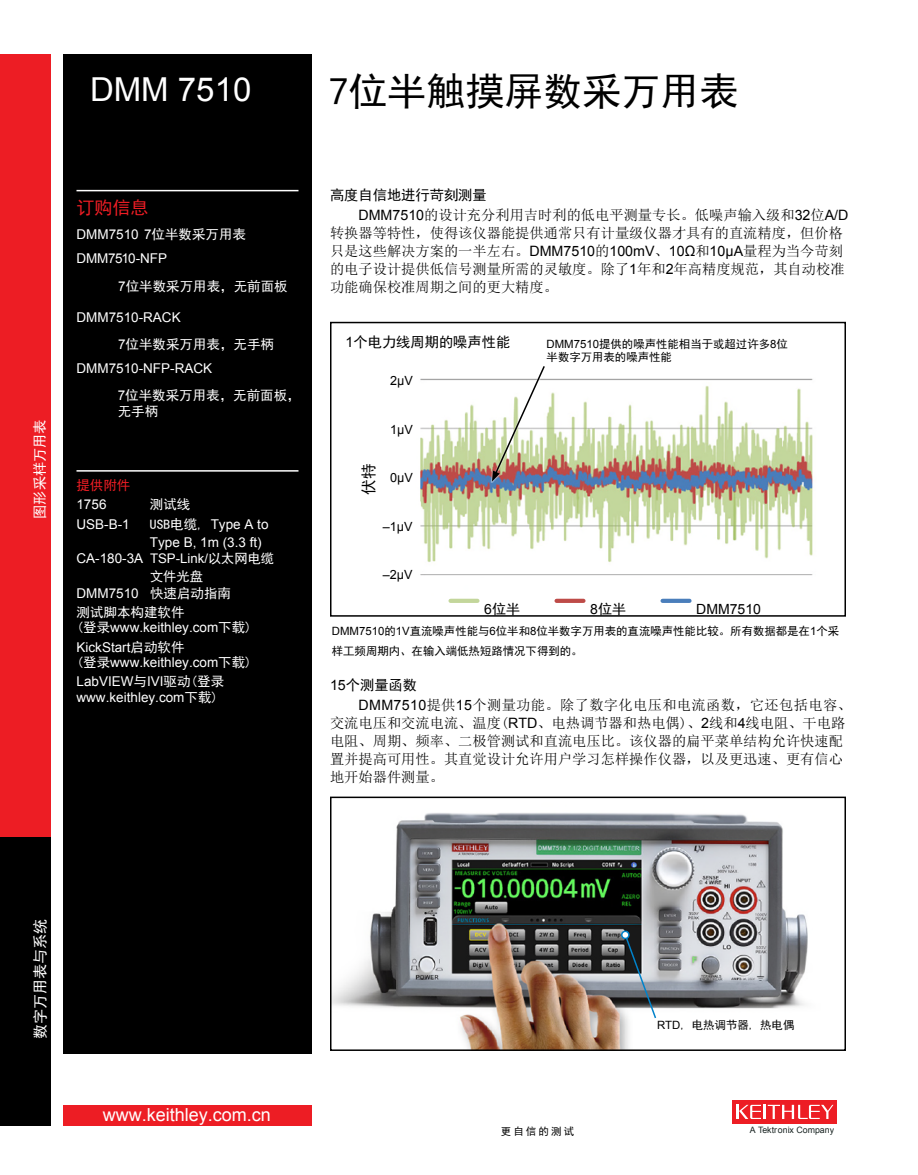
<style>
.page{position:relative;width:918px;height:1175px;background:#fff}
.page>*{position:absolute;margin:0;border:0;box-sizing:border-box;transform-origin:0 0}
.t1{font:39px "Sim Hei";color:#000}
.t2{font:33px "Arial";color:#fff}
.t3{font:18px "Arial";color:#fff}
.t4{font:18px "Sim Hei";color:#ed1d24}
.t5{font:15.45px "Sim Hei";color:#000}
.t6{font:15px "Sim Hei";color:#fff}
.t7{font:14.25px/18px "Sim Sun";color:#000}
.t8{font:14.25px "Sim Hei";color:#000}
.t9{font:14.1px "Arial";color:#000}
.t10{font:14.1px "Sim Hei";color:#fff}
.t11{font:14.1px "Sim Hei";color:#000}
.t12{font:13.5px/19.5px "Arial";color:#fff}
.t13{font:13.5px/15.1px "Sim Hei";color:#fff}
.t14{font:13.5px "Sim Hei";color:#ed1d24}
.t15{font:13.2px "Sim Hei";color:#fff}
.t16{font:12.6px "Arial";color:#000}
.t17{font:11.4px/13.6px "Sim Hei";color:#000}
.t18{font:10.5px "Sim Hei";letter-spacing:.2em;color:#000}
.t19{font:8.85px "Arial";color:#182321}
.s1{font-family:"Sim Hei"}
.s2{font-family:"Arial"}
.s3{font-size:13.2px}
.s4{font-family:"Sim Hei";font-size:13.2px}
</style>
<div class="page">
<div style="left:0;top:54px;width:51px;height:783px;background:#ed1d24"></div>
<div style="left:63px;top:54px;width:249px;height:999px;background:#000"></div>
<div style="left:0;top:837px;width:51px;height:288px;background:#000"></div>
<div style="left:63px;top:1104px;width:249px;height:21px;background:#ed1d24"></div>
<div style="left:732px;top:1100px;width:105px;height:23px;background:#ed1d24"></div>
<hr style="left:763px;top:1104px;width:3px;height:15px;background:#fff">
<svg style="left:737px;top:1104px;width:24px;height:15px"></svg>
<svg style="left:768px;top:1104px;width:65px;height:15px"></svg>
<img style="left:420px;top:378px;width:393px;height:198px">
<div style="left:451px;top:598px;width:26px;height:5px;background:#c3d69b"></div>
<div style="left:557px;top:598px;width:26px;height:5px;background:#be4b48"></div>
<div style="left:663px;top:598px;width:27px;height:5px;background:#4a7ebb"></div>
<div style="left:330px;top:322px;width:516px;height:294px;border:2px solid #000"></div>
<svg style="left:491px;top:378px;width:55px;height:105px"></svg>
<svg style="left:492px;top:366px;width:54px;height:115px"></svg>
<img style="left:333px;top:813px;width:475px;height:235px">
<div style="left:330px;top:796px;width:516px;height:255px;border:2px solid #000"></div>
<svg style="left:622px;top:931px;width:35px;height:88px"></svg>
<div style="left:622px;top:931px;width:7px;height:7px;background:#fff;border-radius:50%"></div>
<div style="left:621px;top:930px;width:9px;height:9px;border:2px solid #0082ca;border-radius:50%"></div>
<hr style="left:76px;top:190px;width:222px;height:1px;background:#fff">
<hr style="left:76px;top:470px;width:222px;height:1px;background:#fff">
<h2 class="t2" style="left:90px;top:68px;width:163px">DMM 7510</h2>
<h1 class="t1" style="left:329px;top:72px;width:411px">7位半触摸屏数采万用表</h1>
<p class="t10" style="left:33px;top:518px;width:101px;rotate:-90deg">图形采样万用表</p>
<p class="t4" style="left:76px;top:198px;width:73px">订购信息</p>
<p class="t12" style="left:76px;top:222px;width:171px;line-height:24.3px">DMM7510 7<span class="s1">位半数采万用表<br></span>DMM7510-NFP</p>
<p class="t13" style="left:118px;top:279px;width:171px"><span class="s2">7</span>位半数采万用表，无前面板</p>
<p class="t12" style="left:76px;top:307px;width:106px">DMM7510-RACK</p>
<p class="t13" style="left:118px;top:336px;width:158px"><span class="s2">7</span>位半数采万用表，无手柄</p>
<p class="t12" style="left:76px;top:358px;width:137px">DMM7510-NFP-RACK</p>
<p class="t13" style="left:118px;top:388px;width:185px"><span class="s2">7</span>位半数采万用表，无前面板，无手柄</p>
<p class="t14" style="left:76px;top:478px;width:55px">提供附件</p>
<p class="t12" style="left:76px;top:495px;width:32px">1756</p>
<p class="t13" style="left:150px;top:497px;width:42px">测试线</p>
<p class="t12" style="left:76px;top:514px;width:55px">USB-B-1</p>
<p class="t12" style="left:150px;top:515px;width:120px;line-height:18px"><span class="s1">USB电缆,</span> Type A to<br>Type B, 1m (3.3 ft)</p>
<p class="t12" style="left:76px;top:549px;width:199px">CA-180-3A <span class="s3">TSP-Link/</span><span class="s4">以太网电缆</span></p>
<p class="t15" style="left:150px;top:570px;width:54px">文件光盘</p>
<p class="t12" style="left:76px;top:583px;width:156px">DMM7510 <span class="s1">快速启动指南</span></p>
<p class="t13" style="left:76px;top:605px;width:109px">测试脚本构建软件</p>
<p class="t12" style="left:76px;top:618px;width:177px"><span class="s1">(登录</span>www.keithley.com<span class="s1">下载)<br></span>KickStart<span class="s1">启动软件</span></p>
<p class="t12" style="left:76px;top:652px;width:177px"><span class="s1">(登录</span>www.keithley.com<span class="s1">下载)<br></span>LabVIEW<span class="s1">与</span>IVI<span class="s1">驱动(登录</span></p>
<p class="t12" style="left:76px;top:688px;width:143px">www.keithley.com<span class="s1">下载)</span></p>
<p class="t8" style="left:330px;top:188px;width:158px">高度自信地进行苛刻测量</p>
<p class="t7" style="left:330px;top:206px;width:520px;text-indent:28px"><span class="s2">DMM7510</span>的设计充分利用吉时利的低电平测量专长。低噪声输入级和<span class="s2">32</span>位<span class="s2">A/D</span>转换器等特性，使得该仪器能提供通常只有计量级仪器才具有的直流精度，但价格只是这些解决方案的一半左右。<span class="s2">DMM7510</span>的<span class="s2">100mV</span>、<span class="s2">10Ω</span>和<span class="s2">10μA</span>量程为当今苛刻的电子设计提供低信号测量所需的灵敏度。除了<span class="s2">1</span>年和<span class="s2">2</span>年高精度规范，其自动校准功能确保校准周期之间的更大精度。</p>
<p class="t8" style="left:346px;top:335px;width:166px"><span class="s2">1</span>个电力线周期的噪声性能</p>
<p class="t17" style="left:547px;top:337px;width:243px"><span class="s2">DMM7510</span>提供的噪声性能相当于或超过许多<span class="s2">8</span>位半数字万用表的噪声性能</p>
<p class="t16" style="left:390px;top:373px;width:24px">2µV</p>
<p class="t16" style="left:390px;top:421px;width:24px">1µV</p>
<p class="t16" style="left:390px;top:469px;width:24px">0µV</p>
<p class="t16" style="left:383px;top:518px;width:31px">–1µV</p>
<p class="t16" style="left:383px;top:566px;width:31px">–2µV</p>
<p class="t5" style="left:361px;top:495px;width:32px;rotate:-90deg">伏特</p>
<p class="t11" style="left:484px;top:602px;width:37px"><span class="s2">6</span>位半</p>
<p class="t11" style="left:590px;top:602px;width:37px"><span class="s2">8</span>位半</p>
<p class="t9" style="left:696px;top:600px;width:66px">DMM7510</p>
<p class="t17" style="left:332px;top:620px;width:509px;line-height:20.4px"><span class="s2">DMM7510</span>的<span class="s2">1V</span>直流噪声性能与<span class="s2">6</span>位半和<span class="s2">8</span>位半数字万用表的直流噪声性能比较。所有数据都是在<span class="s2">1</span>个采样工频周期内、在输入端低热短路情况下得到的。</p>
<p class="t8" style="left:330px;top:678px;width:89px"><span class="s2">15</span>个测量函数</p>
<p class="t7" style="left:330px;top:695px;width:523px;text-indent:28px"><span class="s2">DMM7510</span>提供<span class="s2">15</span>个测量功能。除了数字化电压和电流函数，它还包括电容、交流电压和交流电流、温度(<span class="s2">RTD</span>、电热调节器和热电偶)、<span class="s2">2</span>线和<span class="s2">4</span>线电阻、干电路电阻、周期、频率、二极管测试和直流电压比。该仪器的扁平菜单结构允许快速配置并提高可用性。其直觉设计允许用户学习怎样操作仪器，以及更迅速、更有信心地开始器件测量。</p>
<p class="t6" style="left:33px;top:1039px;width:122px;rotate:-90deg">数字万用表与系统</p>
<p class="t3" style="left:103px;top:1103px;width:170px">www.keithley.com.cn</p>
<p class="t17" style="left:657px;top:1018px;width:139px"><span class="s2">RTD</span>, 电热调节器, 热电偶</p>
<p class="t18" style="left:501px;top:1126px;width:75px">更自信的测试</p>
<p class="t19" style="left:750px;top:1123px;width:86px">A Tektronix Company</p>
</div>
